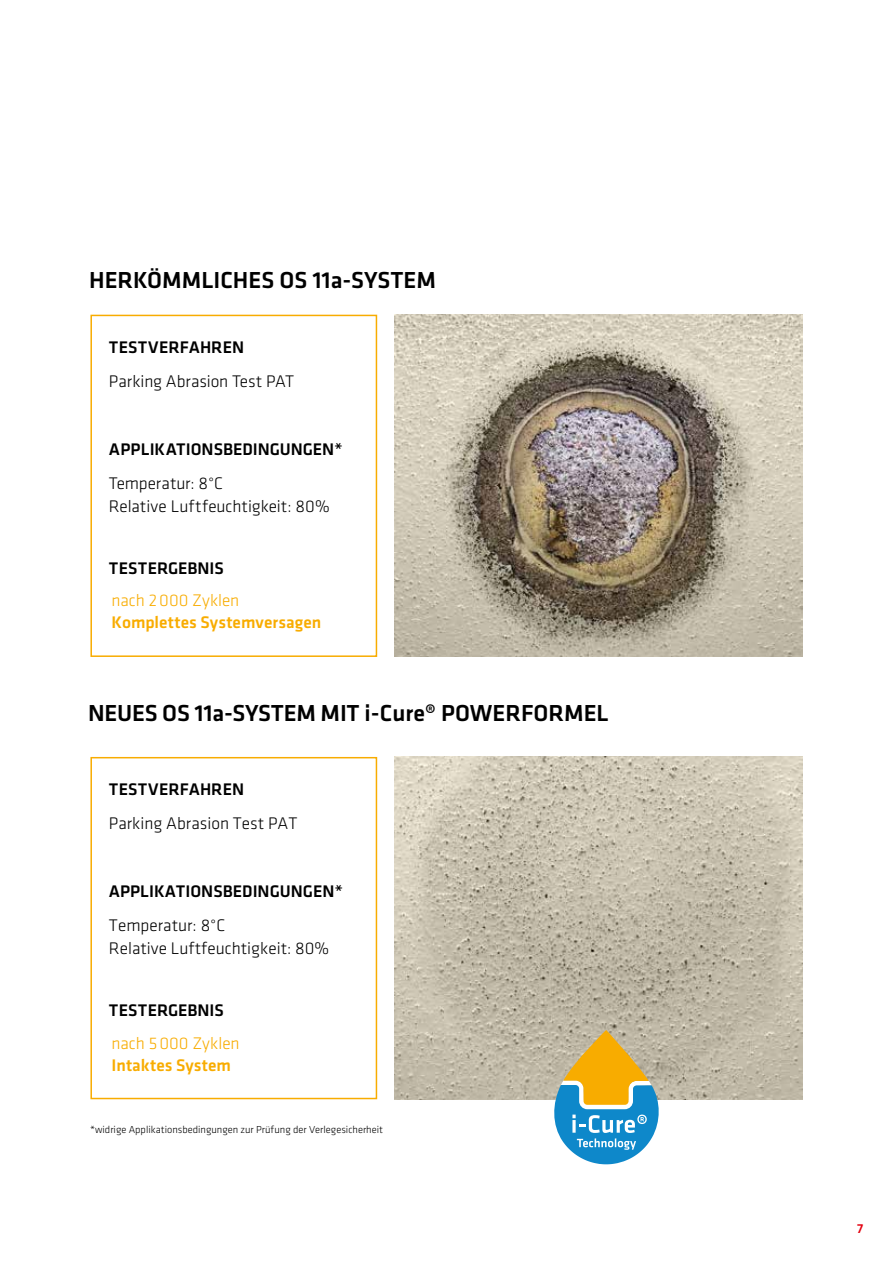
<style>
.page{position:relative;width:893px;height:1263px;background:#fff}
.page>*{position:absolute;margin:0;border:0;box-sizing:border-box;transform-origin:0 0}
.t1{font:500 24px "Klavika";color:#000}
.t2{font:300 17.4px/22.6px "Klavika";color:#000}
.t3{font:500 17.4px "Klavika";color:#000}
.t4{font:500 17.4px "Klavika";letter-spacing:.005em;color:#f8ac00}
.t5{font:300 17.4px "Klavika";color:#f8ac00}
.t6{font:500 13.5px "Klavika";color:#e3000f}
.t7{font:300 10.5px "Klavika";color:#000}
</style>
<div class="page">
<img style="left:394px;top:315px;width:408px;height:342px">
<div style="left:90px;top:315px;width:287px;height:342px;border:2px solid #f8ac00"></div>
<img style="left:394px;top:757px;width:408px;height:342px">
<div style="left:90px;top:757px;width:287px;height:342px;border:2px solid #f8ac00"></div>
<svg style="left:554px;top:1030px;width:105px;height:134px;background:#96ae99"></svg>
<h1 class="t1" style="left:89px;top:264px;width:348px">HERKÖMMLICHES OS 11a-SYSTEM</h1>
<p class="t3" style="left:109px;top:335px;width:137px">TESTVERFAHREN</p>
<p class="t2" style="left:109px;top:370px;width:187px">Parking Abrasion Test PAT</p>
<p class="t3" style="left:109px;top:437px;width:236px">APPLIKATIONSBEDINGUNGEN*</p>
<p class="t2" style="left:109px;top:472px;width:222px">Temperatur: 8°C<br>Relative Luftfeuchtigkeit: 80%</p>
<p class="t3" style="left:109px;top:556px;width:116px">TESTERGEBNIS</p>
<p class="t5" style="left:112px;top:589px;width:129px">nach 2000 Zyklen</p>
<p class="t4" style="left:112px;top:611px;width:211px">Komplettes Systemversagen</p>
<h1 class="t1" style="left:88px;top:696px;width:522px">NEUES OS 11a-SYSTEM MIT i-Cure® POWERFORMEL</h1>
<p class="t3" style="left:109px;top:778px;width:137px">TESTVERFAHREN</p>
<p class="t2" style="left:109px;top:812px;width:190px">Parking Abrasion Test PAT</p>
<p class="t3" style="left:109px;top:880px;width:236px">APPLIKATIONSBEDINGUNGEN*</p>
<p class="t2" style="left:109px;top:914px;width:222px">Temperatur: 8°C<br>Relative Luftfeuchtigkeit: 80%</p>
<p class="t3" style="left:109px;top:999px;width:116px">TESTERGEBNIS</p>
<p class="t5" style="left:112px;top:1032px;width:129px">nach 5000 Zyklen</p>
<p class="t4" style="left:112px;top:1054px;width:121px">Intaktes System</p>
<p class="t7" style="left:90px;top:1123px;width:294px">*widrige Applikationsbedingungen zur Prüfung der Verlegesicherheit</p>
<p class="t6" style="left:857px;top:1219px;width:8px">7</p>
</div>
